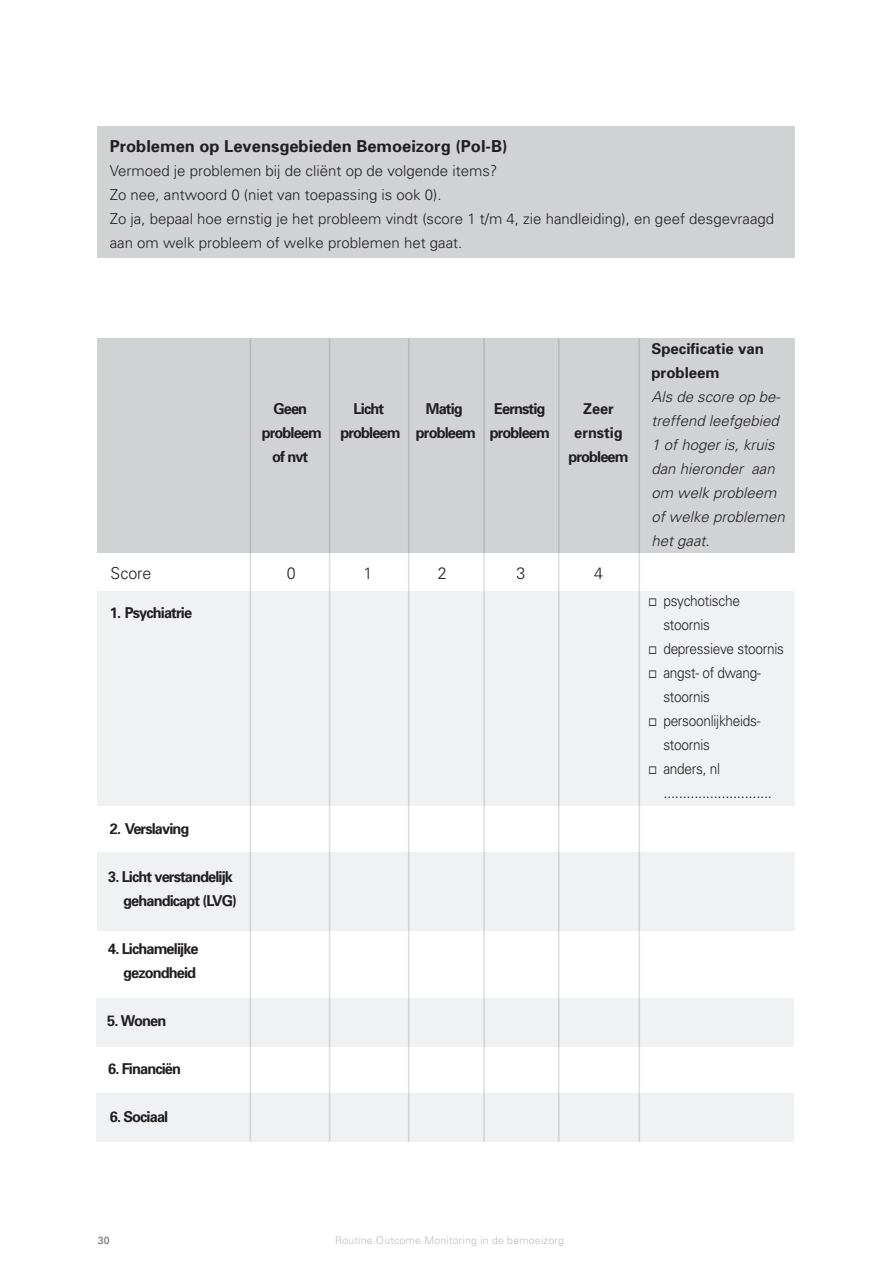
<style>
.page{position:relative;width:893px;height:1263px;background:#fff}
.page>*{position:absolute;margin:0;border:0;box-sizing:border-box;transform-origin:0 0}
.t1{font:700 16.5px "Univers";color:#231f20}
.t2{font:300 16.5px "Univers";color:#231f20;scale:.91 1}
.t3{font:300 16.5px "Univers";color:#231f20}
.t4{font:300 15px/24px "Univers";color:#231f20}
.t5{font:700 15px/24px "Univers";letter-spacing:-.06em;color:#231f20;text-align:center}
.t6{font:italic 300 15px/24px "Univers";color:#231f20}
.t7{font:300 15px/24px "Univers";letter-spacing:-.02em;color:#231f20;scale:.91 1}
.t8{font:700 15px/24px "Univers";color:#231f20}
.t9{font:300 10.5px "Univers";letter-spacing:.02em;color:#bcbdc0}
.t10{font:10.5px "Univers";color:#6c6d70}
</style>
<div class="page">
<div style="left:98px;top:126px;width:697px;height:132px;background:#d1d2d4"></div>
<div style="left:96px;top:1093px;width:698px;height:48px;background:#f0f1f2"></div>
<div style="left:96px;top:998px;width:698px;height:49px;background:#f0f1f2"></div>
<div style="left:98px;top:852px;width:697px;height:78px;background:#f0f1f2"></div>
<div style="left:98px;top:591px;width:697px;height:215px;background:#f0f1f2"></div>
<div style="left:98px;top:338px;width:697px;height:215px;background:#d1d2d4"></div>
<hr style="left:329px;top:338px;width:1px;height:803px;background:#231f20">
<hr style="left:408px;top:338px;width:1px;height:803px;background:#231f20">
<hr style="left:483px;top:338px;width:2px;height:803px;background:#231f20">
<hr style="left:558px;top:338px;width:1px;height:803px;background:#231f20">
<hr style="left:639px;top:338px;width:1px;height:803px;background:#231f20">
<hr style="left:250px;top:338px;width:1px;height:803px;background:#231f20">
<p class="t1" style="left:110px;top:137px;width:399px">Problemen op Levensgebieden Bemoeizorg (Pol-B)</p>
<p class="t4" style="left:110px;top:159px;width:666px">Vermoed je problemen bij de cliënt op de volgende items?<br>Zo nee, antwoord 0 (niet van toepassing is ook 0).<br>Zo ja, bepaal hoe ernstig je het probleem vindt (score 1 t/m 4, zie handleiding), en geef desgevraagd aan om welk probleem of welke problemen het gaat.</p>
<p class="t5" style="left:262px;top:397px;width:62px">Geen probleem of nvt</p>
<p class="t5" style="left:340px;top:397px;width:62px">Licht probleem</p>
<p class="t5" style="left:416px;top:397px;width:62px">Matig probleem</p>
<p class="t5" style="left:490px;top:397px;width:62px;text-align:left">Eernstig probleem</p>
<p class="t8" style="left:568px;top:397px;width:62px;text-align:center">Zeer ernstig probleem</p>
<p class="t3" style="left:111px;top:563px;width:42px">Score</p>
<p class="t3" style="left:287px;top:563px;width:10px">0</p>
<p class="t3" style="left:363px;top:563px;width:10px">1</p>
<p class="t3" style="left:438px;top:563px;width:10px">2</p>
<p class="t3" style="left:516px;top:563px;width:10px">3</p>
<p class="t3" style="left:594px;top:563px;width:10px">4</p>
<p class="t5" style="left:110px;top:601px;width:84px">1. Psychiatrie</p>
<p class="t5" style="left:110px;top:817px;width:81px">2. Verslaving</p>
<p class="t5" style="left:108px;top:865px;width:130px;text-align:right">3. Licht verstandelijk gehandicapt (LVG)</p>
<p class="t5" style="left:108px;top:937px;width:92px;text-align:right">4. Lichamelijke gezondheid</p>
<p class="t5" style="left:107px;top:1009px;width:61px">5. Wonen</p>
<p class="t5" style="left:108px;top:1057px;width:74px">6. Financiën</p>
<p class="t5" style="left:110px;top:1105px;width:60px">6. Sociaal</p>
<p class="t8" style="left:651px;top:337px;width:114px">Specificatie van probleem</p>
<p class="t6" style="left:651px;top:385px;width:135px">Als de score op be&shy;treffend leefgebied<br>1 of hoger is, kruis dan hieronder aan om welk probleem of welke problemen het gaat.</p>
<p class="t7" style="left:663px;top:589px;width:134px">psychotische stoornis depressieve stoornis angst- of dwang&shy;stoornis persoonlijkheids&shy;stoornis<br>anders, nl</p>
<p class="t2" style="left:663px;top:782px;width:121px">............................</p>
<p class="t10" style="left:98px;top:1234px;width:13px">30</p>
<p class="t9" style="left:335px;top:1234px;width:230px">Routine Outcome Monitoring in de bemoeizorg</p>
</div>
